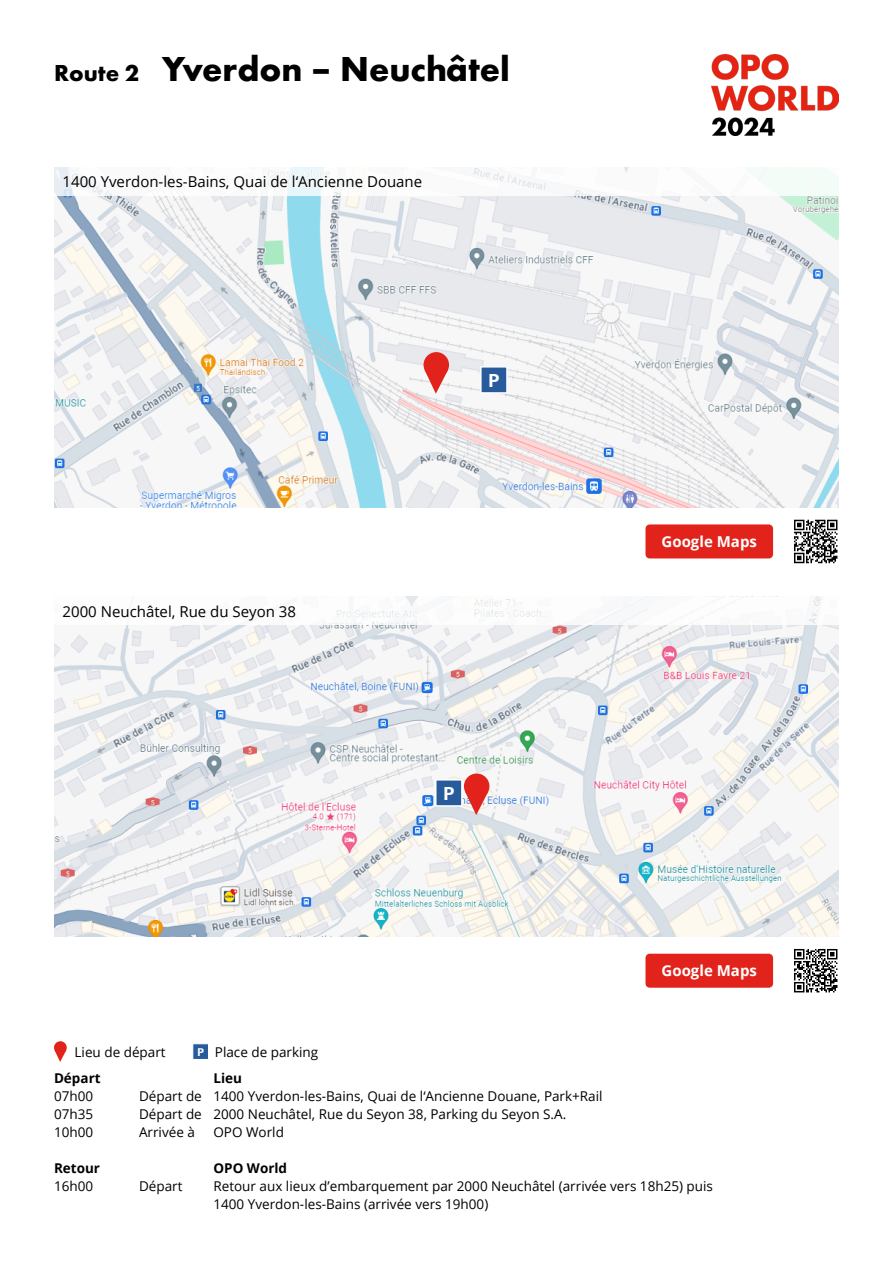
<style>
.page{position:relative;width:893px;height:1263px;background:#fff}
.page>*{position:absolute;margin:0;border:0;box-sizing:border-box;transform-origin:0 0}
.t1{font:700 36px "Futura PT";color:#000}
.t2{font:700 18px "Univers LT Std";color:#fff}
.t3{font:15px "Open Sans";color:#000}
.t4{font:700 15px "Open Sans";color:#fff}
.t5{font:13.5px/18px "Open Sans";color:#000}
.t6{font:700 13.5px "Open Sans";color:#000}
.t7{font:700 10.8px "Univers LT Std";color:#fff}
.s1{font-size:24px}
</style>
<div class="page">
<img style="left:54px;top:196px;width:785px;height:312px">
<img style="left:54px;top:625px;width:785px;height:312px">
<svg style="left:794px;top:519px;width:44px;height:45px"></svg>
<svg style="left:794px;top:520px;width:43px;height:43px"></svg>
<svg style="left:794px;top:948px;width:44px;height:45px"></svg>
<svg style="left:794px;top:949px;width:43px;height:43px"></svg>
<div style="left:645px;top:524px;width:128px;height:34px;background:#e2231b;border-radius:4px"></div>
<div style="left:645px;top:954px;width:128px;height:34px;background:#e2231b;border-radius:4px"></div>
<img style="left:711px;top:54px;width:128px;height:81px">
<svg style="left:423px;top:352px;width:26px;height:26px"></svg>
<svg style="left:425px;top:356px;width:23px;height:38px"></svg>
<svg style="left:464px;top:773px;width:25px;height:26px"></svg>
<svg style="left:465px;top:777px;width:23px;height:38px"></svg>
<svg style="left:54px;top:1041px;width:13px;height:13px"></svg>
<svg style="left:55px;top:1043px;width:11px;height:19px"></svg>
<div style="left:193px;top:1044px;width:15px;height:15px;background:#275b9b"></div>
<div style="left:192px;top:1043px;width:17px;height:17px;border:1px solid #fff"></div>
<div style="left:436px;top:780px;width:26px;height:26px;background:#275b9b"></div>
<div style="left:435px;top:779px;width:28px;height:28px;border:2px solid #fff"></div>
<div style="left:481px;top:367px;width:26px;height:26px;background:#275b9b"></div>
<div style="left:480px;top:366px;width:28px;height:28px;border:2px solid #fff"></div>
<p class="t1" style="left:54px;top:46px;width:457px"><span class="s1">Route 2</span> Yverdon – Neuchâtel</p>
<p class="t3" style="left:63px;top:172px;width:361px">1400 Yverdon-les-Bains, Quai de l‘Ancienne Douane</p>
<p class="t2" style="left:488px;top:370px;width:12px">P</p>
<p class="t3" style="left:63px;top:601px;width:235px">2000 Neuchâtel, Rue du Seyon 38</p>
<p class="t2" style="left:443px;top:783px;width:12px">P</p>
<p class="t5" style="left:75px;top:1042px;width:93px">Lieu de départ</p>
<p class="t7" style="left:197px;top:1046px;width:8px">P</p>
<p class="t5" style="left:215px;top:1042px;width:105px">Place de parking</p>
<p class="t4" style="left:661px;top:531px;width:97px">Google Maps</p>
<p class="t4" style="left:661px;top:960px;width:97px">Google Maps</p>
<p class="t6" style="left:54px;top:1068px;width:48px">Départ</p>
<p class="t6" style="left:213px;top:1068px;width:30px">Lieu</p>
<p class="t5" style="left:54px;top:1087px;width:41px">07h00</p>
<p class="t5" style="left:139px;top:1087px;width:465px">Départ de 1400 Yverdon-les-Bains, Quai de l‘Ancienne Douane, Park+Rail</p>
<p class="t5" style="left:54px;top:1105px;width:41px">07h35</p>
<p class="t5" style="left:139px;top:1105px;width:429px">Départ de 2000 Neuchâtel, Rue du Seyon 38, Parking du Seyon S.A.</p>
<p class="t5" style="left:54px;top:1123px;width:41px">10h00</p>
<p class="t5" style="left:139px;top:1123px;width:57px">Arrivée à</p>
<p class="t5" style="left:213px;top:1123px;width:72px">OPO World</p>
<p class="t6" style="left:54px;top:1158px;width:48px">Retour</p>
<p class="t6" style="left:213px;top:1158px;width:75px">OPO World</p>
<p class="t5" style="left:54px;top:1177px;width:41px">16h00</p>
<p class="t5" style="left:139px;top:1177px;width:45px">Départ</p>
<p class="t5" style="left:213px;top:1177px;width:501px">Retour aux lieux d’embarquement par 2000 Neuchâtel (arrivée vers 18h25) puis<br>1400 Yverdon-les-Bains (arrivée vers 19h00)</p>
</div>
